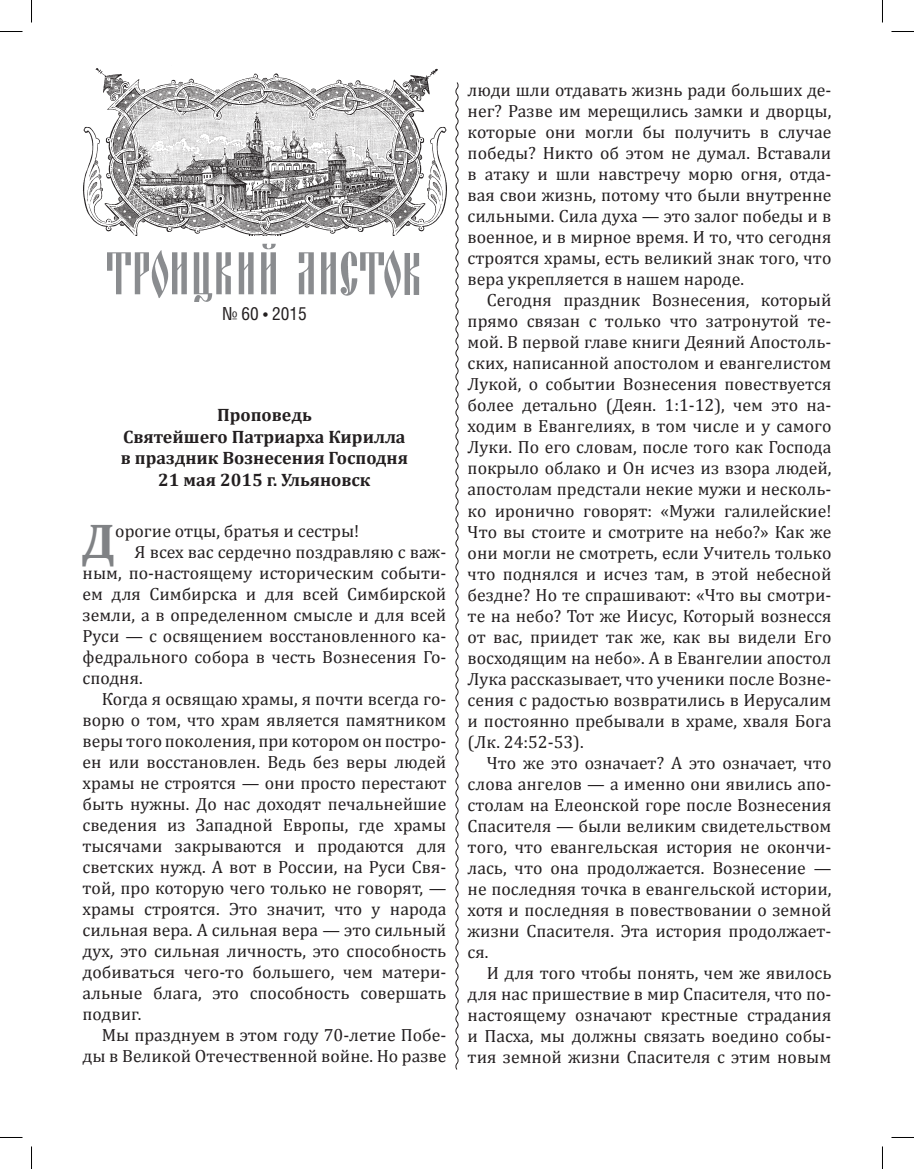
<style>
.page{position:relative;width:914px;height:1169px;background:#fff}
.page>*{position:absolute;margin:0;border:0;box-sizing:border-box;transform-origin:0 0}
.Основной{font:700 49.2px "Cambria";color:#808285}
.Заголовок{font:700 18px/21.6px "Cambria";color:#231f20;text-align:center}
.Заголовок-2{font:18px "Helios Cond";color:#231f20}
.Основной-2{font:17.7px/21px "Cambria";color:#231f20;text-align:justify}
</style>
<div class="page">
<svg style="left:455px;top:82px;width:4px;height:988px"></svg>
<img style="left:83px;top:68px;width:363px;height:168px">
<img style="left:107px;top:243px;width:313px;height:58px">
<svg style="left:0;top:31px;width:22px;height:1px"></svg>
<svg style="left:891px;top:31px;width:22px;height:1px"></svg>
<svg style="left:0;top:1137px;width:22px;height:1px"></svg>
<svg style="left:891px;top:1137px;width:22px;height:1px"></svg>
<svg style="left:31px;top:0;width:1px;height:23px"></svg>
<svg style="left:31px;top:1146px;width:1px;height:23px"></svg>
<svg style="left:882px;top:0;width:1px;height:23px"></svg>
<svg style="left:882px;top:1146px;width:1px;height:23px"></svg>
<p class="Заголовок-2" style="left:222px;top:302px;width:86px">№ 60 • 2015</p>
<p class="Заголовок" style="left:121px;top:403px;width:288px">Проповедь<br>Святейшего Патриарха Кирилла в праздник Вознесения Господня<br>21 мая 2015 г. Ульяновск</p>
<p class="Основной" style="left:82px;top:506px;width:35px">Д</p>
<p class="Основной-2" style="left:115px;top:520px;width:245px">орогие отцы, братья и сестры!</p>
<p class="Основной-2" style="left:83px;top:541px;width:365px;text-indent:52px">Я всех вас сердечно поздравляю с важ&shy;ным, по-настоящему историческим событи&shy;ем для Симбирска и для всей Симбирской земли, а в определенном смысле и для всей Руси — с освящением восстановленного ка&shy;федрального собора в честь Вознесения Го&shy;сподня.</p>
<p class="Основной-2" style="left:83px;top:688px;width:365px;text-indent:19px">Когда я освящаю храмы, я почти всегда го&shy;ворю о том, что храм является памятником веры того поколения, при котором он постро&shy;ен или восстановлен. Ведь без веры людей храмы не строятся — они просто перестают быть нужны. До нас доходят печальнейшие сведения из Западной Европы, где храмы тысячами закрываются и продаются для светских нужд. А вот в России, на Руси Свя&shy;той, про которую чего только не говорят, — храмы строятся. Это значит, что у народа сильная вера. А сильная вера — это сильный дух, это сильная личность, это способность добиваться чего-то большего, чем матери&shy;альные блага, это способность совершать подвиг.</p>
<p class="Основной-2" style="left:83px;top:1024px;width:365px;text-align:right">Мы празднуем в этом году 70-летие Побе&shy;ды в Великой Отечественной войне. Но разве</p>
<p class="Основной-2" style="left:467px;top:80px;width:365px">люди шли отдавать жизнь ради больших де&shy;нег? Разве им мерещились замки и дворцы, которые они могли бы получить в случае победы? Никто об этом не думал. Вставали в атаку и шли навстречу морю огня, отда&shy;вая свои жизнь, потому что были внутренне сильными. Сила духа — это залог победы и в военное, и в мирное время. И то, что сегодня строятся храмы, есть великий знак того, что вера укрепляется в нашем народе.</p>
<p class="Основной-2" style="left:467px;top:290px;width:365px;text-indent:19px">Сегодня праздник Вознесения, который прямо связан с только что затронутой те&shy;мой. В первой главе книги Деяний Апостоль&shy;ских, написанной апостолом и евангелистом Лукой, о событии Вознесения повествуется более детально (Деян. 1:1-12), чем это на&shy;ходим в Евангелиях, в том числе и у самого Луки. По его словам, после того как Господа покрыло облако и Он исчез из взора людей, апостолам предстали некие мужи и несколь&shy;ко иронично говорят: «Мужи галилейские!<br>Что вы стоите и смотрите на небо?» Как же они могли не смотреть, если Учитель только что поднялся и исчез там, в этой небесной бездне? Но те спрашивают: «Что вы смотри&shy;те на небо? Тот же Иисус, Который вознесся от вас, приидет так же, как вы видели Его восходящим на небо». А в Евангелии апостол Лука рассказывает, что ученики после Возне&shy;сения с радостью возвратились в Иерусалим и постоянно пребывали в храме, хваля Бога (Лк. 24:52-53).</p>
<p class="Основной-2" style="left:467px;top:752px;width:365px;text-indent:19px">Что же это означает? А это означает, что слова ангелов — а именно они явились апо&shy;столам на Елеонской горе после Вознесения Спасителя — были великим свидетельством того, что евангельская история не окончи&shy;лась, что она продолжается. Вознесение — не последняя точка в евангельской истории, хотя и последняя в повествовании о земной жизни Спасителя. Эта история продолжает&shy;ся.</p>
<p class="Основной-2" style="left:467px;top:962px;width:365px;text-indent:19px">И для того чтобы понять, чем же явилось для нас пришествие в мир Спасителя, что по&shy;настоящему означают крестные страдания и Пасха, мы должны связать воедино собы&shy;тия земной жизни Спасителя с этим новым</p>
</div>
